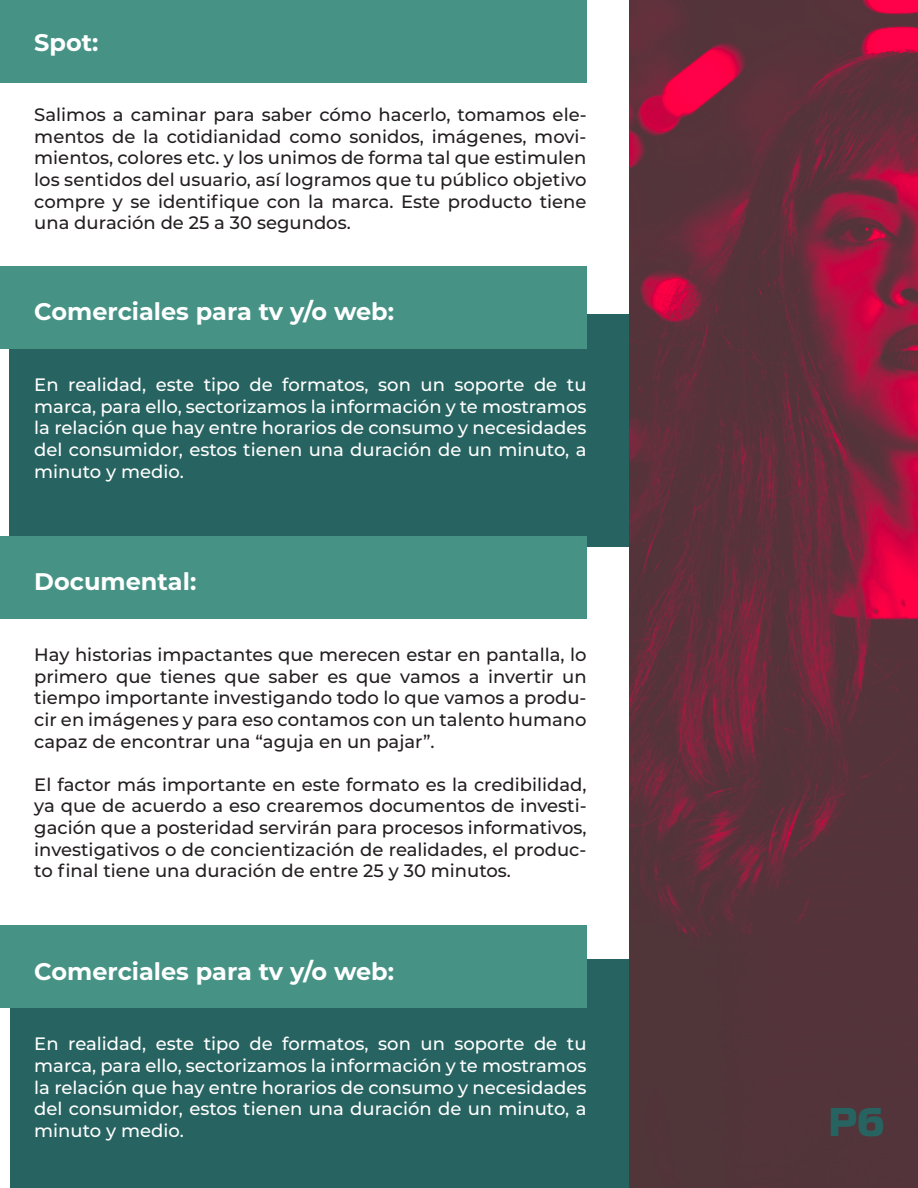
<style>
.page{position:relative;width:918px;height:1188px;background:#fff}
.page>*{position:absolute;margin:0;border:0;box-sizing:border-box;transform-origin:0 0}
.t1{font:900 36px "Basement Grotesque";color:#276360}
.t2{font:700 24px "Montserrat";color:#fff}
.t3{font:500 18px/21.6px "Montserrat";color:#231f20;text-align:justify}
.t4{font:500 18px/21.6px "Montserrat";color:#fff;text-align:justify}
</style>
<div class="page">
<div style="left:10px;top:314px;width:628px;height:233px;background:#276360"></div>
<div style="left:10px;top:959px;width:629px;height:229px;background:#276360"></div>
<div style="left:0;top:0;width:587px;height:82px;background:#469385"></div>
<div style="left:0;top:266px;width:587px;height:83px;background:#469385"></div>
<div style="left:0;top:536px;width:587px;height:83px;background:#469385"></div>
<div style="left:0;top:926px;width:587px;height:82px;background:#469385"></div>
<img style="left:629px;top:1px;width:289px;height:1187px">
<h2 class="t2" style="left:34px;top:25px;width:66px">Spot:</h2>
<p class="t3" style="left:34px;top:103px;width:554px">Salimos a caminar para saber cómo hacerlo, tomamos ele&shy;mentos de la cotidianidad como sonidos, imágenes, movi&shy;mientos, colores etc. y los unimos de forma tal que estimulen los sentidos del usuario, así logramos que tu público objetivo compre y se identifique con la marca. Este producto tiene una duración de 25 a 30 segundos.</p>
<h2 class="t2" style="left:34px;top:295px;width:361px">Comerciales para tv y/o web:</h2>
<p class="t4" style="left:34px;top:373px;width:554px">En realidad, este tipo de formatos, son un soporte de tu marca, para ello, sectorizamos la información y te mostramos la relación que hay entre horarios de consumo y necesidades del consumidor, estos tienen una duración de un minuto, a minuto y medio.</p>
<h2 class="t2" style="left:34px;top:565px;width:164px">Documental:</h2>
<p class="t3" style="left:34px;top:643px;width:554px">Hay historias impactantes que merecen estar en pantalla, lo primero que tienes que saber es que vamos a invertir un tiempo importante investigando todo lo que vamos a produ&shy;cir en imágenes y para eso contamos con un talento humano capaz de encontrar una “aguja en un pajar”.</p>
<p class="t3" style="left:34px;top:773px;width:554px">El factor más importante en este formato es la credibilidad, ya que de acuerdo a eso crearemos documentos de investi&shy;gación que a posteridad servirán para procesos informativos, investigativos o de concientización de realidades, el produc&shy;to final tiene una duración de entre 25 y 30 minutos.</p>
<h2 class="t2" style="left:34px;top:954px;width:361px">Comerciales para tv y/o web:</h2>
<p class="t4" style="left:34px;top:1033px;width:554px">En realidad, este tipo de formatos, son un soporte de tu marca, para ello, sectorizamos la información y te mostramos la relación que hay entre horarios de consumo y necesidades del consumidor, estos tienen una duración de un minuto, a minuto y medio.</p>
<h1 class="t1" style="left:829px;top:1100px;width:57px">P6</h1>
</div>
